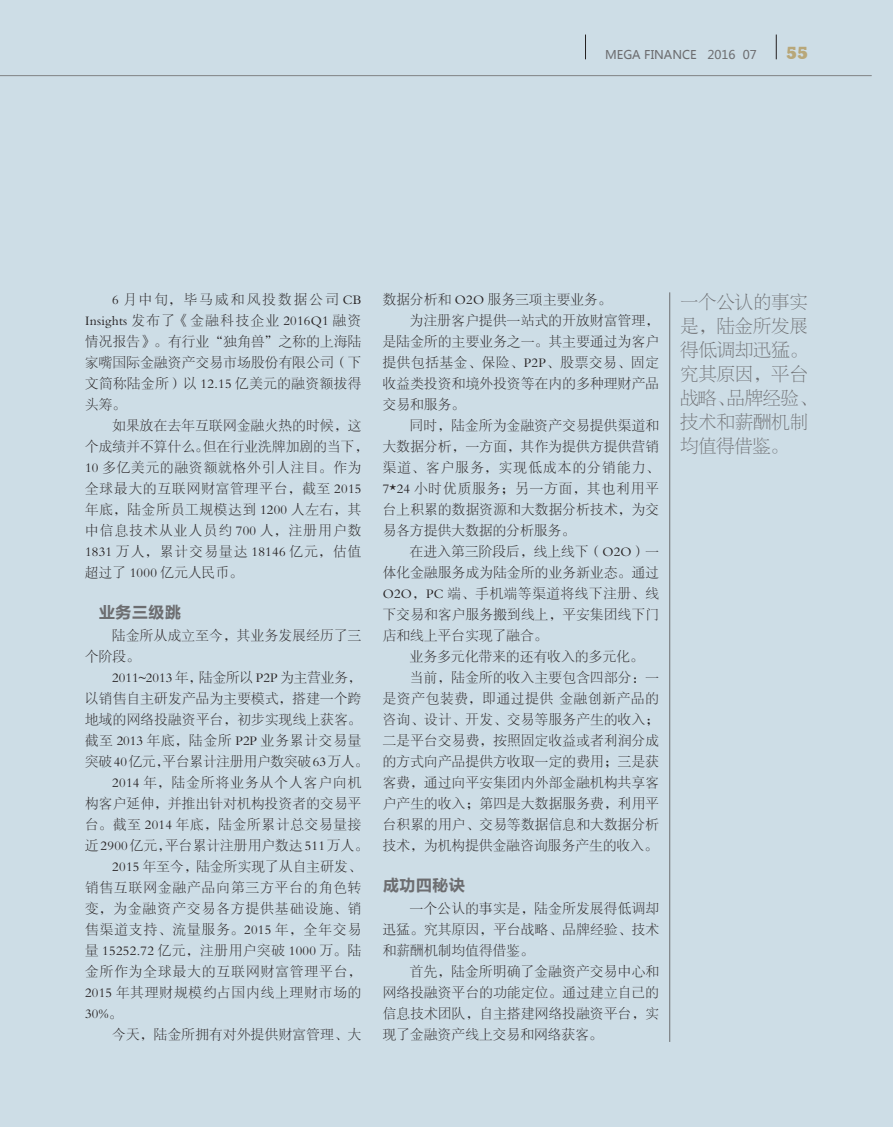
<style>
.page{position:relative;width:893px;height:1127px;background:#cddde6}
.page>*{position:absolute;margin:0;border:0;box-sizing:border-box;transform-origin:0 0}
.提文{font:18px/24px "FZBSJW GB1 0";letter-spacing:.015em;color:#6c6d70}
.t1{font:800 16.95px "Stymie BT";color:#b8a779}
.小标题段前后{font:16.5px "FZLTCHJW GB1 0";color:#6c6d70}
.正文{font:13.5px/21px "FZSYJW GB1 0";letter-spacing:.025em;color:#231f20;text-align:justify}
.正文-2{font:13.5px/21px "FZSYJW GB1 0";letter-spacing:.065em;color:#231f20}
.t2{font:12px "Microsoft Ya Hei";color:#6c6d70}
</style>
<div class="page">
<hr style="left:669px;top:292px;width:1px;height:750px;background:#6c6d70">
<hr style="left:0;top:75px;width:872px;height:1px;background:#808285">
<svg style="left:585px;top:35px;width:1px;height:24px"></svg>
<svg style="left:776px;top:35px;width:1px;height:24px"></svg>
<p class="t2" style="left:605px;top:47px;width:153px">MEGA FINANCE 2016 07</p>
<p class="t1" style="left:786px;top:43px;width:23px">55</p>
<p class="正文" style="left:85px;top:289px;width:278px;text-indent:27px">6 月中旬，毕马威和风投数据公司 CB Insights 发布了《金融科技企业 2016Q1 融资情况报告》。有行业“独角兽”之称的上海陆家嘴国际金融资产交易市场股份有限公司（下文简称陆金所）以 12.15 亿美元的融资额拔得头筹。</p>
<p class="正文-2" style="left:85px;top:415px;width:285px;text-indent:27px">如果放在去年互联网金融火热的时候，这个成绩并不算什么。但在行业洗牌加剧的当下，<br>10 多亿美元的融资额就格外引人注目。作为全球最大的互联网财富管理平台，截至 2015年底，陆金所员工规模达到 1200 人左右，其中信息技术从业人员约 700 人，注册用户数<br>1831 万人，累计交易量达 18146 亿元，估值超过了 1000 亿元人民币。</p>
<p class="小标题段前后" style="left:99px;top:603px;width:84px">业务三级跳</p>
<p class="正文" style="left:85px;top:625px;width:278px;text-indent:27px">陆金所从成立至今，其业务发展经历了三个阶段。</p>
<p class="正文" style="left:85px;top:667px;width:285px;text-align:left;text-indent:27px">2011~2013 年，陆金所以 P2P 为主营业务，以销售自主研发产品为主要模式，搭建一个跨地域的网络投融资平台，初步实现线上获客。截至 2013 年底，陆金所 P2P 业务累计交易量突破40亿元，平台累计注册用户数突破63万人。</p>
<p class="正文" style="left:85px;top:772px;width:285px;text-align:left;text-indent:27px">2014 年，陆金所将业务从个人客户向机构客户延伸，并推出针对机构投资者的交易平台。截至 2014 年底，陆金所累计总交易量接近 2900 亿元，平台累计注册用户数达 511 万人。</p>
<p class="正文" style="left:85px;top:856px;width:278px;text-indent:27px">2015 年至今，陆金所实现了从自主研发、销售互联网金融产品向第三方平台的角色转变，为金融资产交易各方提供基础设施、销售渠道支持、流量服务。2015 年，全年交易量 15252.72 亿元，注册用户突破 1000 万。陆金所作为全球最大的互联网财富管理平台，2015 年其理财规模约占国内线上理财市场的30%。</p>
<p class="正文" style="left:112px;top:1024px;width:251px">今天，陆金所拥有对外提供财富管理、大</p>
<p class="正文" style="left:383px;top:289px;width:230px">数据分析和 O2O 服务三项主要业务。</p>
<p class="正文" style="left:383px;top:310px;width:278px;text-indent:27px">为注册客户提供一站式的开放财富管理，是陆金所的主要业务之一。其主要通过为客户提供包括基金、保险、P2P、股票交易、固定收益类投资和境外投资等在内的多种理财产品交易和服务。</p>
<p class="正文" style="left:383px;top:415px;width:278px;text-indent:27px">同时，陆金所为金融资产交易提供渠道和大数据分析，一方面，其作为提供方提供营销渠道、客户服务，实现低成本的分销能力、7*24 小时优质服务；另一方面，其也利用平台上积累的数据资源和大数据分析技术，为交易各方提供大数据的分析服务。</p>
<p class="正文" style="left:383px;top:541px;width:278px;text-indent:27px">在进入第三阶段后，线上线下（O2O）一体化金融服务成为陆金所的业务新业态。通过O2O，PC 端、手机端等渠道将线下注册、线下交易和客户服务搬到线上，平安集团线下门店和线上平台实现了融合。</p>
<p class="正文" style="left:410px;top:646px;width:235px">业务多元化带来的还有收入的多元化。</p>
<p class="正文" style="left:383px;top:667px;width:278px;text-indent:27px">当前，陆金所的收入主要包含四部分：一是资产包装费，即通过提供 金融创新产品的咨询、设计、开发、交易等服务产生的收入；二是平台交易费，按照固定收益或者利润分成的方式向产品提供方收取一定的费用；三是获客费，通过向平安集团内外部金融机构共享客户产生的收入；第四是大数据服务费，利用平台积累的用户、交易等数据信息和大数据分析技术，为机构提供金融咨询服务产生的收入。</p>
<p class="小标题段前后" style="left:383px;top:876px;width:84px">成功四秘诀</p>
<p class="正文" style="left:383px;top:898px;width:278px;text-indent:27px">一个公认的事实是，陆金所发展得低调却迅猛。究其原因，平台战略、品牌经验、技术和薪酬机制均值得借鉴。</p>
<p class="正文" style="left:383px;top:961px;width:278px;text-indent:27px">首先，陆金所明确了金融资产交易中心和网络投融资平台的功能定位。通过建立自己的信息技术团队，自主搭建网络投融资平台，实现了金融资产线上交易和网络获客。</p>
<p class="提文" style="left:680px;top:290px;width:138px">一个公认的事实是，陆金所发展得低调却迅猛。究其原因，平台战略、品牌经验、技术和薪酬机制均值得借鉴。</p>
</div>
